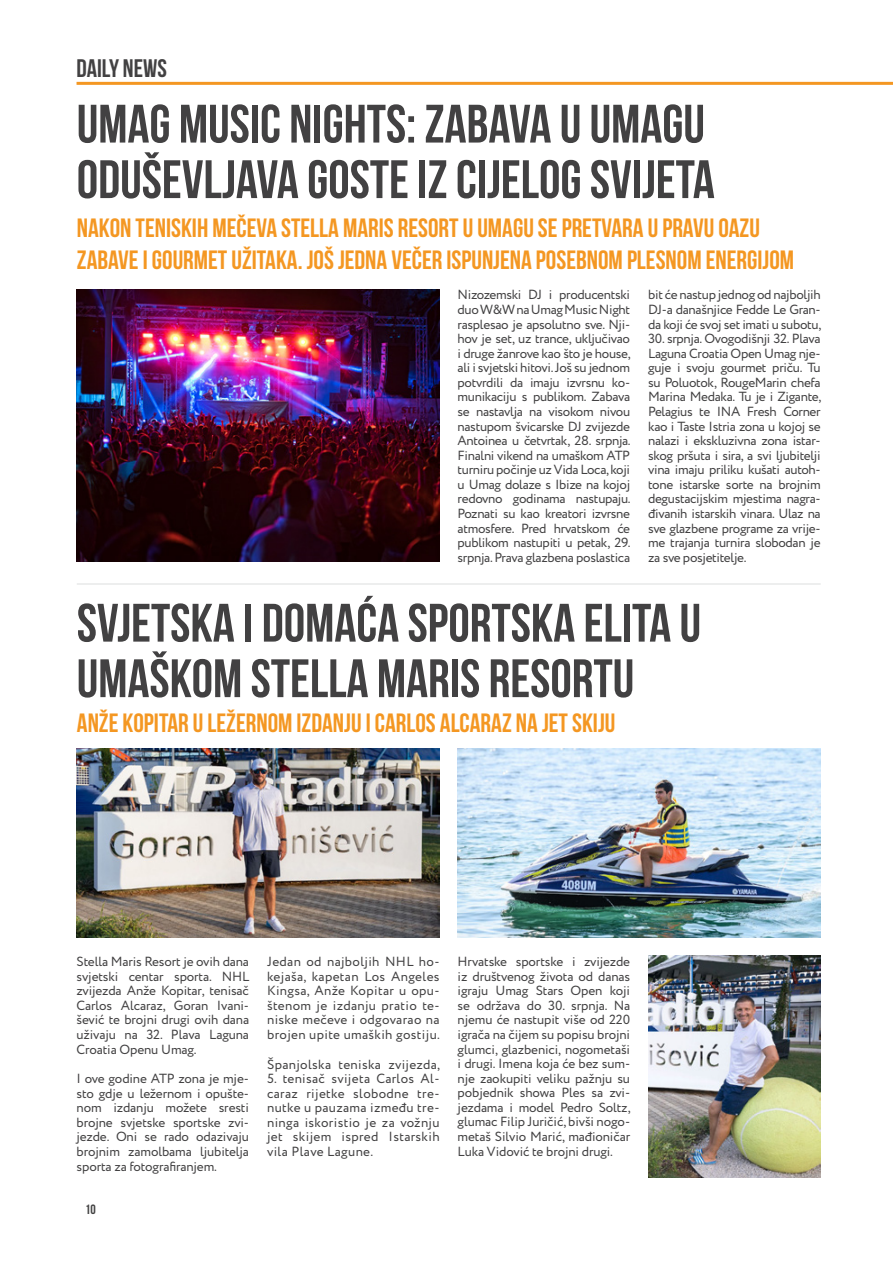
<style>
.page{position:relative;width:893px;height:1263px;background:#fff}
.page>*{position:absolute;margin:0;border:0;box-sizing:border-box;transform-origin:0 0}
.t1{font:700 54px/55.5px "Bebas Neue";color:#424142}
.t2{font:700 26.4px/31.8px "Bebas Neue";color:#f49722}
.t3{font:700 25.35px "Bebas Neue";color:#424142}
.t4{font:700 13.5px "Bebas Neue";color:#424142}
.t5{font:13.2px/14.5px "Circe";letter-spacing:-.01em;color:#424142;text-align:justify}
.t6{font:13.2px "Circe";letter-spacing:.025em;color:#424142}
</style>
<div class="page">
<hr style="left:77px;top:82px;width:816px;height:3px;background:#f49722">
<hr style="left:77px;top:583px;width:744px;height:2px;background:#e8e9e9">
<img style="left:458px;top:749px;width:363px;height:188px">
<img style="left:77px;top:749px;width:363px;height:188px">
<img style="left:648px;top:956px;width:173px;height:222px">
<img style="left:77px;top:289px;width:363px;height:272px">
<h3 class="t3" style="left:77px;top:54px;width:92px">DAILY NEWS</h3>
<h1 class="t1" style="left:77px;top:95px;width:639px">UMAG MUSIC NIGHTS: ZABAVA U UMAGU<br>ODUŠEVLJAVA GOSTE IZ CIJELOG SVIJETA</h1>
<h2 class="t2" style="left:77px;top:212px;width:719px">NAKON TENISKIH MEČEVA STELLA MARIS RESORT U UMAGU SE PRETVARA U PRAVU OAZU<br>ZABAVE I GOURMET UŽITAKA. JOŠ JEDNA VEČER ISPUNJENA POSEBNOM PLESNOM ENERGIJOM</h2>
<p class="t5" style="left:458px;top:288px;width:175px">Nizozemski DJ i producentski duo W&amp;W na Umag Music Night rasplesao je apsolutno sve. Nji&shy;hov je set, uz trance, uključivao i druge žanrove kao što je house, ali i svjetski hitovi. Još su jednom potvrdili da imaju izvrsnu ko&shy;munikaciju s publikom. Zabava se nastavlja na visokom nivou nastupom švicarske DJ zvijezde Antoinea u četvrtak, 28. srpnja.<br>Finalni vikend na umaškom ATP turniru počinje uz Vida Loca, koji u Umag dolaze s Ibize na kojoj redovno godinama nastupaju.<br>Poznati su kao kreatori izvrsne atmosfere. Pred hrvatskom će publikom nastupiti u petak, 29. srpnja. Prava glazbena poslastica</p>
<p class="t5" style="left:648px;top:288px;width:175px">bit će nastup jednog od najboljih DJ-a današnjice Fedde Le Gran&shy;da koji će svoj set imati u subotu,</p>
<p class="t5" style="left:648px;top:332px;width:175px">30. srpnja. Ovogodišnji 32. Plava Laguna Croatia Open Umag nje&shy;guje i svoju gourmet priču. Tu su Poluotok, RougeMarin chefa Marina Medaka. Tu je i Zigante, Pelagius te INA Fresh Corner kao i Taste Istria zona u kojoj se nalazi i ekskluzivna zona istar&shy;skog pršuta i sira, a svi ljubitelji vina imaju priliku kušati autoh&shy;tone istarske sorte na brojnim degustacijskim mjestima nagra&shy;đivanih istarskih vinara. Ulaz na sve glazbene programe za vrije&shy;me trajanja turnira slobodan je za sve posjetitelje.</p>
<h1 class="t1" style="left:77px;top:594px;width:626px">SVJETSKA I DOMAĆA SPORTSKA ELITA U<br>UMAŠKOM STELLA MARIS RESORTU</h1>
<h2 class="t2" style="left:77px;top:707px;width:540px">ANŽE KOPITAR U LEŽERNOM IZDANJU I CARLOS ALCARAZ NA JET SKIJU</h2>
<p class="t5" style="left:77px;top:955px;width:174px">Stella Maris Resort je ovih dana svjetski centar sporta. NHL zvijezda Anže Kopitar, tenisač Carlos Alcaraz, Goran Ivani&shy;šević te brojni drugi ovih dana uživaju na 32. Plava Laguna Croatia Openu Umag.</p>
<p class="t5" style="left:77px;top:1072px;width:174px">I ove godine ATP zona je mje&shy;sto gdje u ležernom i opušte&shy;nom izdanju možete sresti brojne svjetske sportske zvi&shy;jezde. Oni se rado odazivaju brojnim zamolbama ljubitelja sporta za fotografiranjem.</p>
<p class="t4" style="left:85px;top:1202px;width:12px">10</p>
<p class="t5" style="left:267px;top:955px;width:174px">Jedan od najboljih NHL ho&shy;kejaša, kapetan Los Angeles Kingsa, Anže Kopitar u opu&shy;štenom je izdanju pratio te&shy;niske mečeve i odgovarao na brojen upite umaških gostiju.</p>
<p class="t6" style="left:267px;top:1055px;width:175px">Španjolska teniska zvijezda,</p>
<p class="t5" style="left:267px;top:1072px;width:174px">5. tenisač svijeta Carlos Al&shy;caraz rijetke slobodne tre&shy;nutke u pauzama između tre&shy;ninga iskoristio je za vožnju jet skijem ispred Istarskih vila Plave Lagune.</p>
<p class="t5" style="left:458px;top:955px;width:175px">Hrvatske sportske i zvijezde iz društvenog života od danas igraju Umag Stars Open koji se održava do 30. srpnja. Na njemu će nastupit više od 220 igrača na čijem su popisu brojni glumci, glazbenici, nogometaši i drugi. Imena koja će bez sum&shy;nje zaokupiti veliku pažnju su pobjednik showa Ples sa zvi&shy;jezdama i model Pedro Soltz, glumac Filip Juričić, bivši nogo&shy;metaš Silvio Marić, mađioničar Luka Vidović te brojni drugi.</p>
</div>
